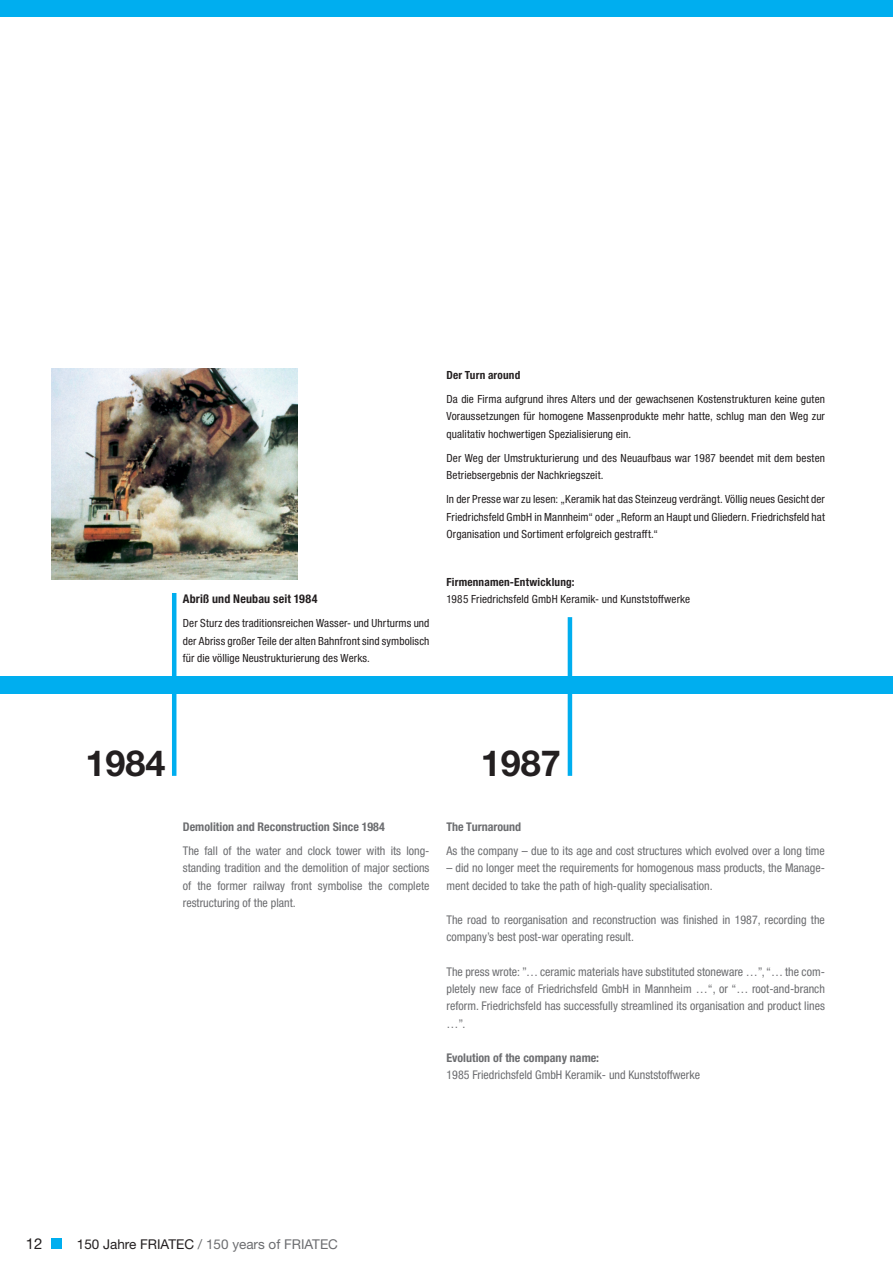
<style>
.page{position:relative;width:893px;height:1263px;background:#fff}
.page>*{position:absolute;margin:0;border:0;box-sizing:border-box;transform-origin:0 0}
.t1{font:700 36px "Helvetica Neue LTW1 G";color:#231f20}
.t2{font:15px "Helvetica Neue LTW1 G";color:#231f20}
.t3{font:13.5px "Helvetica Neue LTW1 G";color:#6c6d70}
.t4{font:condensed 12px/17.2px "Helvetica Neue LTW1 G";color:#6c6d70;text-align:justify}
.t5{font:700 condensed 12px "Helvetica Neue LTW1 G";color:#6c6d70}
.t6{font:700 condensed 12px "Helvetica Neue LTW1 G";letter-spacing:.015em;color:#231f20}
.t7{font:condensed 11.25px/17.2px "Helvetica Neue LTW1 G";letter-spacing:.01em;color:#231f20;text-align:justify}
.t8{font:700 condensed 11.25px "Helvetica Neue LTW1 G";letter-spacing:.015em;color:#231f20}
.s1{color:#231f20}
</style>
<div class="page">
<img style="left:51px;top:369px;width:247px;height:210px">
<div style="left:0;top:676px;width:893px;height:17px;background:#00aeef"></div>
<div style="left:0;top:0;width:893px;height:17px;background:#00aeef"></div>
<div style="left:51px;top:1238px;width:11px;height:10px;background:#00aeef"></div>
<hr style="left:568px;top:617px;width:4px;height:159px;background:#00aeef">
<hr style="left:172px;top:593px;width:4px;height:183px;background:#00aeef">
<p class="t6" style="left:183px;top:592px;width:136px">Abriß und Neubau seit 1984</p>
<p class="t7" style="left:183px;top:615px;width:248px">Der Sturz des traditionsreichen Wasser- und Uhrturms und der Abriss großer Teile der alten Bahnfront sind symbolisch für die völlige Neustrukturierung des Werks.</p>
<p class="t8" style="left:446px;top:368px;width:75px">Der Turn around</p>
<p class="t7" style="left:446px;top:391px;width:380px">Da die Firma aufgrund ihres Alters und der gewachsenen Kostenstrukturen keine guten Voraussetzungen für homogene Massenprodukte mehr hatte, schlug man den Weg zur qualitativ hochwertigen Spezialisierung ein.</p>
<p class="t7" style="left:446px;top:449px;width:380px">Der Weg der Umstrukturierung und des Neuaufbaus war 1987 beendet mit dem besten<br>Betriebsergebnis der Nachkriegszeit.</p>
<p class="t7" style="left:446px;top:491px;width:380px">In der Presse war zu lesen: „Keramik hat das Steinzeug verdrängt. Völlig neues Gesicht der Friedrichsfeld GmbH in Mannheim“ oder „Reform an Haupt und Gliedern. Friedrichsfeld hat Organisation und Sortiment erfolgreich gestrafft.“</p>
<p class="t8" style="left:446px;top:575px;width:130px">Firmennamen-Entwicklung:</p>
<p class="t7" style="left:446px;top:591px;width:245px">1985 Friedrichsfeld GmbH Keramik- und Kunststoffwerke</p>
<h1 class="t1" style="left:85px;top:741px;width:82px">1984</h1>
<h1 class="t1" style="left:481px;top:741px;width:82px">1987</h1>
<p class="t5" style="left:183px;top:820px;width:203px">Demolition and Reconstruction Since 1984</p>
<p class="t4" style="left:183px;top:842px;width:248px">The fall of the water and clock tower with its long&shy;standing tradition and the demolition of major sections of the former railway front symbolise the complete restructuring of the plant.</p>
<p class="t5" style="left:446px;top:820px;width:76px">The Turnaround</p>
<p class="t4" style="left:446px;top:842px;width:380px">As the company – due to its age and cost structures which evolved over a long time</p>
<p class="t4" style="left:446px;top:860px;width:380px">– did no longer meet the requirements for homogenous mass products, the Manage&shy;ment decided to take the path of high-quality specialisation.</p>
<p class="t4" style="left:446px;top:911px;width:380px">The road to reorganisation and reconstruction was finished in 1987, recording the company’s best post-war operating result.</p>
<p class="t4" style="left:446px;top:963px;width:380px">The press wrote: ”… ceramic materials have substituted stoneware …”, “… the com&shy;pletely new face of Friedrichsfeld GmbH in Mannheim …“, or “… root-and-branch reform. Friedrichsfeld has successfully streamlined its organisation and product lines …”.</p>
<p class="t5" style="left:446px;top:1051px;width:154px">Evolution of the company name:</p>
<p class="t4" style="left:446px;top:1067px;width:255px">1985 Friedrichsfeld GmbH Keramik- und Kunststoffwerke</p>
<p class="t2" style="left:26px;top:1234px;width:18px">12</p>
<p class="t3" style="left:77px;top:1235px;width:224px"><span class="s1">150 Jahre FRIATEC</span> / 150 years of Friatec</p>
</div>
